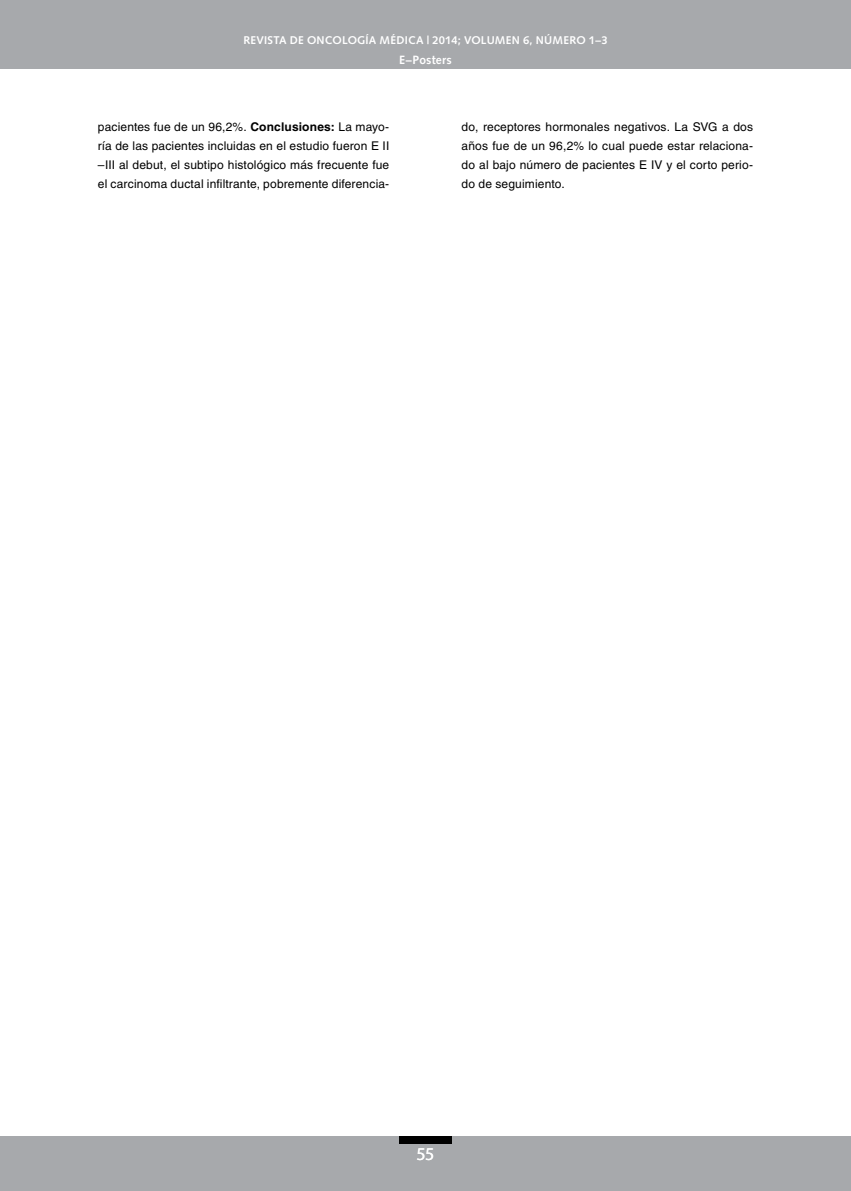
<style>
.page{position:relative;width:851px;height:1191px;background:#fff}
.page>*{position:absolute;margin:0;border:0;box-sizing:border-box;transform-origin:0 0}
.t1{font:18px "Myriad Pro";color:#fff}
.t2{font:12px/18.8px "Helvetica LT Std";letter-spacing:.01em;color:#000;text-align:justify}
.t3{font:700 12px "Syntax LT Std";letter-spacing:.015em;color:#fff}
.t4{font:700 11.25px "Syntax LT Std";letter-spacing:.02em;color:#fff}
.s1{font-weight:700}
</style>
<div class="page">
<div style="left:0;top:1135px;width:850px;height:56px;background:#a7a9ac"></div>
<div style="left:0;top:0;width:850px;height:69px;background:#a7a9ac"></div>
<div style="left:399px;top:1135px;width:53px;height:8px;background:#000"></div>
<p class="t4" style="left:243px;top:33px;width:366px">REVISTA DE ONCOLOGÍA MÉDICA | 2014; VOLUMEN 6, NÚMERO 1–3</p>
<p class="t3" style="left:399px;top:53px;width:54px">E–Posters</p>
<p class="t2" style="left:98px;top:118px;width:293px">pacientes fue de un 96,2%. <span class="s1">Conclusiones:</span> La mayo&shy;ría de las pacientes incluidas en el estudio fueron E II –III al debut, el subtipo histológico más frecuente fue el carcinoma ductal infiltrante, pobremente diferencia-</p>
<p class="t2" style="left:461px;top:118px;width:293px">do, receptores hormonales negativos. La SVG a dos años fue de un 96,2% lo cual puede estar relaciona&shy;do al bajo número de pacientes E IV y el corto perio&shy;do de seguimiento.</p>
<h1 class="t1" style="left:416px;top:1143px;width:19px">55</h1>
</div>
